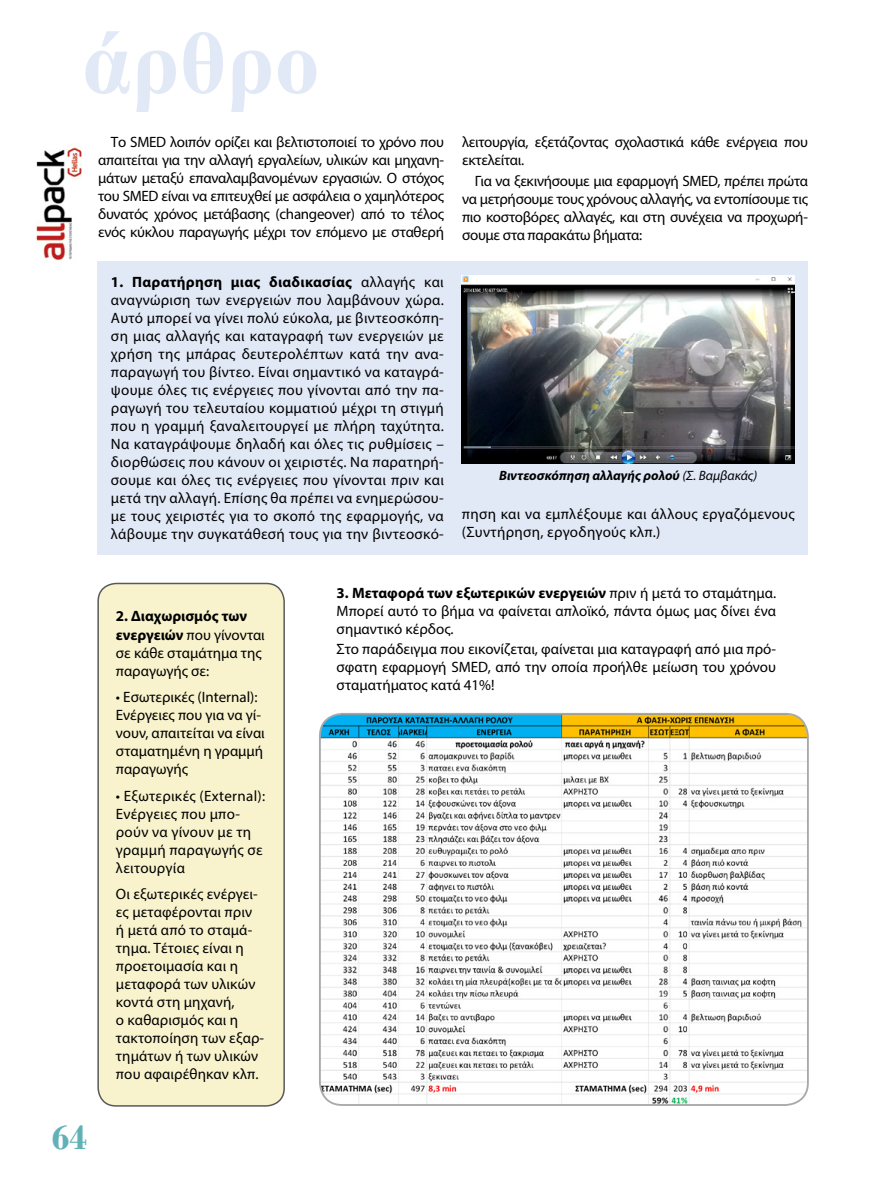
<style>
.page{position:relative;width:893px;height:1191px;background:#fff}
.page>*{position:absolute;margin:0;border:0;box-sizing:border-box;transform-origin:0 0}
.t1{font:700 89.85px "Times New Roman";color:#e1e8f6}
.t2{font:700 36px "Bodoni";color:#60b2b7}
.t3{font:15px/18px "Myriad Pro";color:#000;text-align:justify}
.t4{font:15px/18px "Myriad Pro";letter-spacing:.02em;color:#000}
.t5{font:15px/18px "Myriad Pro";letter-spacing:-.02em;color:#000}
.t6{font:italic 700 13.5px "Myriad Pro";color:#000}
.s1{font-weight:700}
.s2{font-weight:400}
</style>
<div class="page">
<img style="left:36px;top:147px;width:46px;height:113px">
<div style="left:98px;top:261px;width:710px;height:294px;background:#e1e8f6"></div>
<img style="left:461px;top:275px;width:334px;height:188px">
<img style="left:320px;top:714px;width:487px;height:391px">
<div style="left:319px;top:713px;width:490px;height:393px;border:2px solid #a7a9ac;border-radius:22px"></div>
<div style="left:98px;top:583px;width:186px;height:523px;background:#f8f3cd;border-radius:18px"></div>
<div style="left:97px;top:583px;width:188px;height:523px;border:2px solid #58595b;border-radius:18px"></div>
<h1 class="t1" style="left:82px;top:1px;width:239px">άρθρο</h1>
<p class="t3" style="left:98px;top:133px;width:347px;text-indent:13px">Το SMED λοιπόν ορίζει και βελτιστοποιεί το χρόνο που απαιτείται για την αλλαγή εργαλείων, υλικών και μηχανη&shy;μάτων μεταξύ επαναλαμβανομένων εργασιών. Ο στόχος του SMED είναι να επιτευχθεί με ασφάλεια ο χαμηλότερος δυνατός χρόνος μετάβασης (changeover) από το τέλος ενός κύκλου παραγωγής μέχρι τον επόμενο με σταθερή</p>
<p class="t5" style="left:462px;top:133px;width:347px">λειτουργία, εξετάζοντας σχολαστικά κάθε ενέργεια που εκτελείται.</p>
<p class="t3" style="left:462px;top:171px;width:347px;text-indent:13px">Για να ξεκινήσουμε μια εφαρμογή SMED, πρέπει πρώτα να μετρήσουμε τους χρόνους αλλαγής, να εντοπίσουμε τις πιο κοστοβόρες αλλαγές, και στη συνέχεια να προχωρή&shy;σουμε στα παρακάτω βήματα:</p>
<p class="t3" style="left:111px;top:272px;width:334px"><span class="s1">1. Παρατήρηση μιας διαδικασίας</span> αλλαγής και αναγνώριση των ενεργειών που λαμβάνουν χώρα.<br>Αυτό μπορεί να γίνει πολύ εύκολα, με βιντεοσκόπη&shy;ση μιας αλλαγής και καταγραφή των ενεργειών με χρήση της μπάρας δευτερολέπτων κατά την ανα&shy;παραγωγή του βίντεο. Είναι σημαντικό να καταγρά&shy;ψουμε όλες τις ενέργειες που γίνονται από την πα&shy;ραγωγή του τελευταίου κομματιού μέχρι τη στιγμή που η γραμμή ξαναλειτουργεί με πλήρη ταχύτητα.<br>Να καταγράψουμε δηλαδή και όλες τις ρυθμίσεις – διορθώσεις που κάνουν οι χειριστές. Να παρατηρή&shy;σουμε και όλες τις ενέργειες που γίνονται πριν και μετά την αλλαγή. Επίσης θα πρέπει να ενημερώσου&shy;με τους χειριστές για το σκοπό της εφαρμογής, να λάβουμε την συγκατάθεσή τους για την βιντεοσκό-</p>
<p class="t6" style="left:499px;top:466px;width:260px">Βιντεοσκόπηση αλλαγής ρολού <span class="s2">(Σ. Βαμβακάς)</span></p>
<p class="t4" style="left:462px;top:505px;width:334px">πηση και να εμπλέξουμε και άλλους εργαζόμενους (Συντήρηση, εργοδηγούς κλπ.)</p>
<h2 class="t2" style="left:52px;top:1116px;width:37px">64</h2>
<p class="t3" style="left:116px;top:607px;width:150px;text-align:left"><span class="s1">2. Διαχωρισμός των ενεργειών</span> που γίνονται σε κάθε σταμάτημα της παραγωγής σε:</p>
<p class="t3" style="left:116px;top:688px;width:150px;text-align:left">• Εσωτερικές (Internal):<br>Ενέργειες που για να γί&shy;νουν, απαιτείται να είναι σταματημένη η γραμμή παραγωγής</p>
<p class="t4" style="left:116px;top:786px;width:151px">• Εξωτερικές (External):<br>Ενέργειες που μπο&shy;ρούν να γίνουν με τη γραμμή παραγωγής σε λειτουργία</p>
<p class="t3" style="left:116px;top:885px;width:150px;text-align:left">Οι εξωτερικές ενέργει&shy;ες μεταφέρονται πριν<br>ή μετά από το σταμά&shy;τημα. Τέτοιες είναι η προετοιμασία και η μεταφορά των υλικών κοντά στη μηχανή,<br>ο καθαρισμός και η τακτοποίηση των εξαρ&shy;τημάτων ή των υλικών που αφαιρέθηκαν κλπ.</p>
<p class="t3" style="left:337px;top:584px;width:441px"><span class="s1">3. Μεταφορά των εξωτερικών ενεργειών</span> πριν ή μετά το σταμάτημα.<br>Μπορεί αυτό το βήμα να φαίνεται απλοϊκό, πάντα όμως μας δίνει ένα σημαντικό κέρδος.</p>
<p class="t3" style="left:337px;top:640px;width:441px">Στο παράδειγμα που εικονίζεται, φαίνεται μια καταγραφή από μια πρό&shy;σφατη εφαρμογή SMED, από την οποία προήλθε μείωση του χρόνου σταματήματος κατά 41%!</p>
</div>
